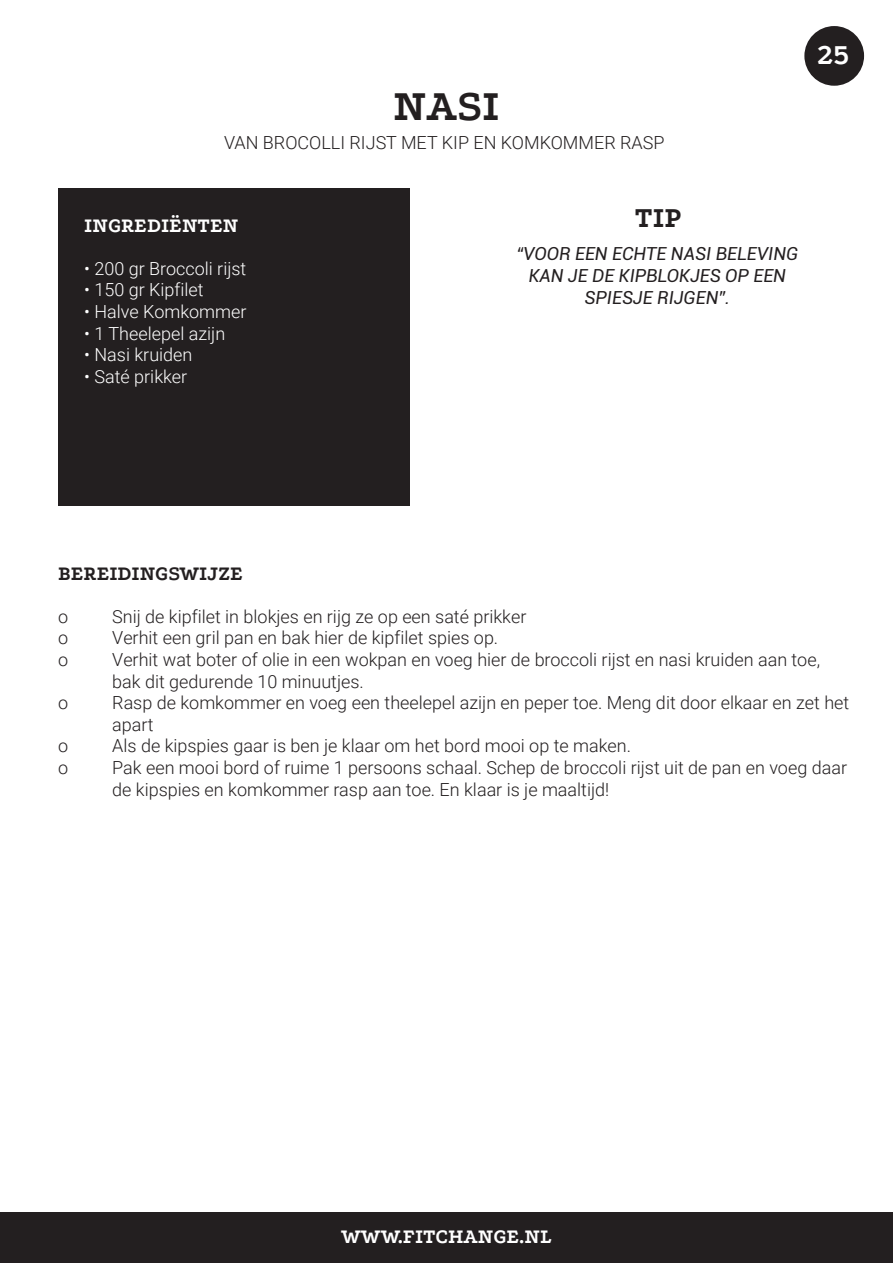
<style>
.page{position:relative;width:893px;height:1263px;background:#fff}
.page>*{position:absolute;margin:0;border:0;box-sizing:border-box;transform-origin:0 0}
.t1{font:700 45px "Podkova";color:#231f20}
.t2{font:700 30px "Podkova";color:#231f20}
.t3{font:700 30px "Podkova";color:#fff}
.t4{font:700 21px "Podkova";color:#fff}
.t5{font:700 21px "Podkova";color:#231f20}
.t6{font:300 18px/21.6px "Roboto";color:#231f20}
.t7{font:300 18px "Roboto";color:#fff}
.t8{font:italic 18px/21.6px "Roboto";color:#231f20;text-align:center}
</style>
<div class="page">
<div style="left:0;top:1212px;width:893px;height:51px;background:#231f20"></div>
<div style="left:804px;top:26px;width:60px;height:60px;background:#231f20;border-radius:50%"></div>
<div style="left:58px;top:188px;width:352px;height:317px;background:#231f20"></div>
<h1 class="t1" style="left:393px;top:76px;width:108px">NASI</h1>
<p class="t6" style="left:224px;top:131px;width:442px">VAN BROCOLLI RIJST MET KIP EN KOMKOMMER RASP</p>
<h2 class="t3" style="left:817px;top:34px;width:34px">25</h2>
<p class="t4" style="left:84px;top:211px;width:156px">INGREDIËNTEN</p>
<p class="t7" style="left:84px;top:256px;width:164px">• 200 gr Broccoli rijst</p>
<p class="t7" style="left:84px;top:277px;width:121px">• 150 gr Kipfilet</p>
<p class="t7" style="left:84px;top:299px;width:164px">• Halve Komkommer</p>
<p class="t7" style="left:84px;top:321px;width:142px">• 1 Theelepel azijn</p>
<p class="t7" style="left:84px;top:342px;width:110px">• Nasi kruiden</p>
<p class="t7" style="left:84px;top:364px;width:104px">• Saté prikker</p>
<h2 class="t2" style="left:635px;top:198px;width:48px">TIP</h2>
<p class="t8" style="left:516px;top:243px;width:283px">“VOOR EEN ECHTE NASI BELEVING<br>KAN JE DE KIPBLOKJES OP EEN<br>SPIESJE RIJGEN”.</p>
<p class="t5" style="left:58px;top:559px;width:186px">BEREIDINGSWIJZE</p>
<p class="t6" style="left:58px;top:605px;width:12px">o</p>
<p class="t6" style="left:112px;top:605px;width:416px">Snij de kipfilet in blokjes en rijg ze op een saté prikker</p>
<p class="t6" style="left:58px;top:626px;width:12px">o</p>
<p class="t6" style="left:112px;top:626px;width:388px">Verhit een gril pan en bak hier de kipfilet spies op.</p>
<p class="t6" style="left:58px;top:648px;width:12px">o</p>
<p class="t6" style="left:112px;top:648px;width:709px">Verhit wat boter of olie in een wokpan en voeg hier de broccoli rijst en nasi kruiden aan toe, bak dit gedurende 10 minuutjes.</p>
<p class="t6" style="left:58px;top:691px;width:12px">o</p>
<p class="t6" style="left:112px;top:691px;width:739px">Rasp de komkommer en voeg een theelepel azijn en peper toe. Meng dit door elkaar en zet het apart</p>
<p class="t6" style="left:58px;top:734px;width:12px">o</p>
<p class="t6" style="left:112px;top:734px;width:520px">Als de kipspies gaar is ben je klaar om het bord mooi op te maken.</p>
<p class="t6" style="left:58px;top:756px;width:12px">o</p>
<p class="t6" style="left:112px;top:756px;width:736px">Pak een mooi bord of ruime 1 persoons schaal. Schep de broccoli rijst uit de pan en voeg daar de kipspies en komkommer rasp aan toe. En klaar is je maaltijd!</p>
<p class="t4" style="left:341px;top:1222px;width:212px">WWW.FITCHANGE.NL</p>
</div>
